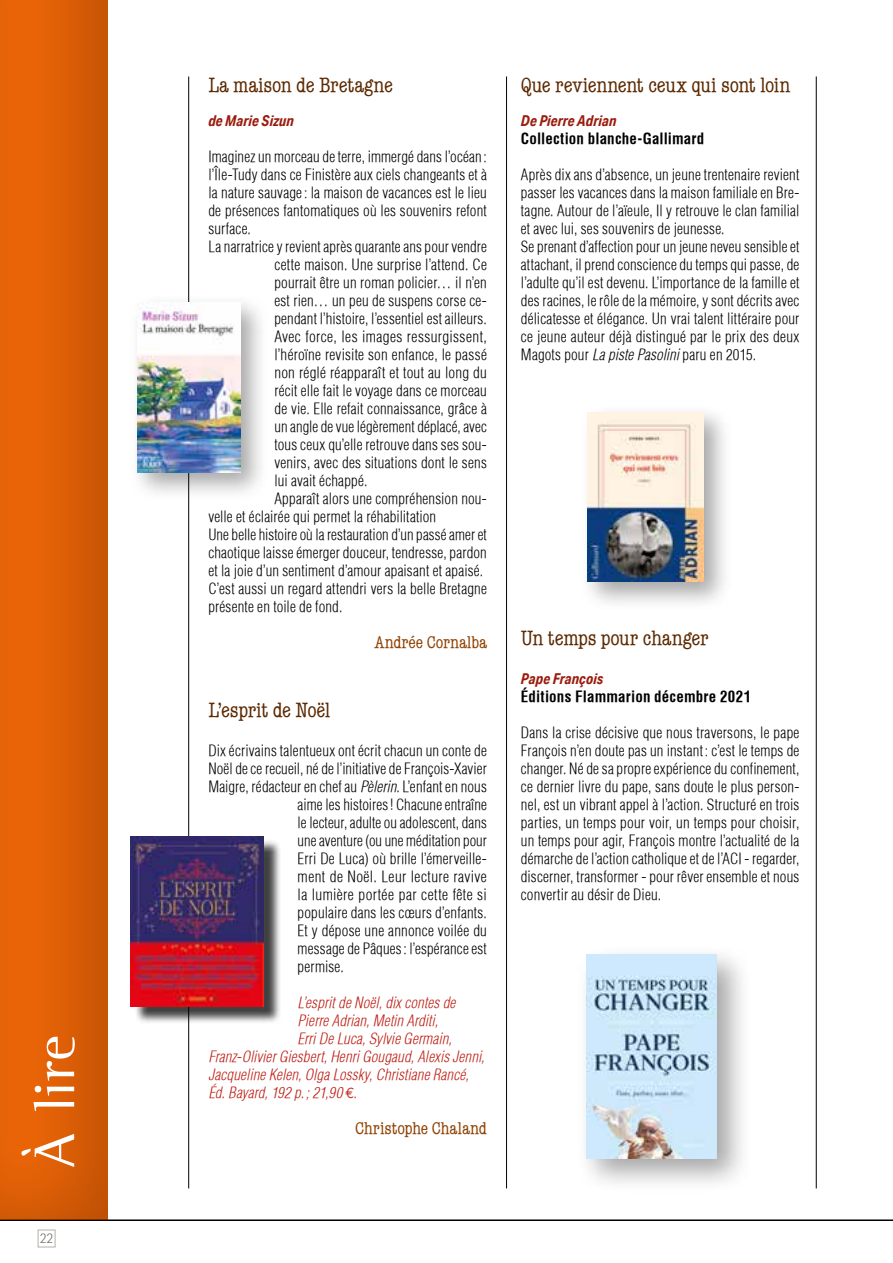
<style>
.page{position:relative;width:893px;height:1263px;background:#fff}
.page>*{position:absolute;margin:0;border:0;box-sizing:border-box;transform-origin:0 0}
.t1{font:58.5px "Leftist Mono Serif";color:#fff}
.t2{font:21px "American Typewriter Cond A";letter-spacing:-.01em;color:#5c2900}
.t3{font:condensed 17.25px "American Typewriter";letter-spacing:-.005em;color:#8f4100}
.t4{font:300 condensed 15px/18px "Helvetica";letter-spacing:.01em;color:#000}
.t5{font:italic 300 condensed 15px "Helvetica";letter-spacing:.005em;color:#be2016}
.t6{font:700 condensed 15px "Helvetica";letter-spacing:.01em;color:#000}
.t7{font:italic 700 15px "Aktiv Grotesk Cd";letter-spacing:.005em;color:#9a1c0e}
.t8{font:300 13.65px "Aktiv Grotesk Cd";color:#646363}
.s1{font-style:italic}
.s2{font-family:"Euro Mono";font-weight:400;font-style:normal;font-stretch:normal}
</style>
<div class="page">
<hr style="left:188px;top:76px;width:1px;height:1112px;background:#000">
<hr style="left:816px;top:76px;width:1px;height:1112px;background:#000">
<hr style="left:506px;top:76px;width:1px;height:1112px;background:#000">
<div style="left:0;top:0;width:121px;height:1221px;background:#b2ac7f;opacity:.75"></div>
<div style="left:38px;top:1230px;width:17px;height:17px;background:#fff;border:1px solid #b2b1a7"></div>
<hr style="left:0;top:1220px;width:893px;height:1px;background:#000">
<div style="left:134px;top:839px;width:147px;height:185px;background:#000;opacity:.75"></div>
<img style="left:131px;top:836px;width:133px;height:170px">
<div style="left:129px;top:294px;width:141px;height:207px;background:#000;opacity:.35"></div>
<img style="left:137px;top:302px;width:103px;height:170px">
<div style="left:576px;top:944px;width:176px;height:250px;background:#000;opacity:.35"></div>
<img style="left:586px;top:954px;width:131px;height:204px">
<div style="left:579px;top:404px;width:154px;height:207px;background:#000;opacity:.35"></div>
<img style="left:587px;top:412px;width:116px;height:170px">
<h1 class="t1" style="left:21px;top:1170px;width:136px;rotate:-90deg">À lire</h1>
<p class="t8" style="left:40px;top:1230px;width:15px">22</p>
<h2 class="t2" style="left:208px;top:74px;width:186px">La maison de Bretagne</h2>
<p class="t7" style="left:208px;top:111px;width:87px">de Marie Sizun</p>
<p class="t4" style="left:208px;top:147px;width:280px">Imaginez un morceau de terre, immergé dans l’océan:</p>
<p class="t4" style="left:208px;top:165px;width:280px">l’Île-Tudy dans ce Finistère aux ciels changeants et à</p>
<p class="t4" style="left:208px;top:183px;width:280px">la nature sauvage: la maison de vacances est le lieu</p>
<p class="t4" style="left:208px;top:201px;width:280px">de présences fantomatiques où les souvenirs refont</p>
<p class="t4" style="left:208px;top:219px;width:44px">surface.</p>
<p class="t4" style="left:208px;top:237px;width:280px">La narratrice y revient après quarante ans pour vendre</p>
<p class="t4" style="left:274px;top:255px;width:214px">cette maison. Une surprise l’attend. Ce</p>
<p class="t4" style="left:274px;top:273px;width:214px">pourrait être un roman policier… il n’en</p>
<p class="t4" style="left:274px;top:291px;width:214px">est rien… un peu de suspens corse ce-</p>
<p class="t4" style="left:274px;top:309px;width:214px">pendant l’histoire, l’essentiel est ailleurs.</p>
<p class="t4" style="left:274px;top:327px;width:214px">Avec force, les images ressurgissent,</p>
<p class="t4" style="left:274px;top:345px;width:214px">l’héroïne revisite son enfance, le passé</p>
<p class="t4" style="left:274px;top:363px;width:214px">non réglé réapparaît et tout au long du</p>
<p class="t4" style="left:274px;top:381px;width:214px">récit elle fait le voyage dans ce morceau</p>
<p class="t4" style="left:274px;top:399px;width:214px">de vie. Elle refait connaissance, grâce à</p>
<p class="t4" style="left:274px;top:417px;width:214px">un angle de vue légèrement déplacé, avec</p>
<p class="t4" style="left:274px;top:435px;width:214px">tous ceux qu’elle retrouve dans ses sou-</p>
<p class="t4" style="left:274px;top:453px;width:214px">venirs, avec des situations dont le sens</p>
<p class="t4" style="left:274px;top:471px;width:94px">lui avait échappé.</p>
<p class="t4" style="left:274px;top:489px;width:214px">Apparaît alors une compréhension nou-</p>
<p class="t4" style="left:208px;top:507px;width:229px">velle et éclairée qui permet la réhabilitation</p>
<p class="t4" style="left:208px;top:525px;width:280px">Une belle histoire où la restauration d’un passé amer et</p>
<p class="t4" style="left:208px;top:543px;width:280px">chaotique laisse émerger douceur, tendresse, pardon</p>
<p class="t4" style="left:208px;top:561px;width:276px">et la joie d’un sentiment d’amour apaisant et apaisé.</p>
<p class="t4" style="left:208px;top:579px;width:280px">C’est aussi un regard attendri vers la belle Bretagne</p>
<p class="t4" style="left:208px;top:597px;width:136px">présente en toile de fond.</p>
<p class="t3" style="left:374px;top:633px;width:114px">Andrée Cornalba</p>
<h2 class="t2" style="left:208px;top:698px;width:123px">L’esprit de Noël</h2>
<p class="t4" style="left:208px;top:741px;width:280px">Dix écrivains talentueux ont écrit chacun un conte de</p>
<p class="t4" style="left:208px;top:759px;width:280px">Noël de ce recueil, né de l’initiative de François-Xavier</p>
<p class="t4" style="left:208px;top:777px;width:280px">Maigre, rédacteur en chef au <span class="s1">Pèlerin</span>. L’enfant en nous</p>
<p class="t4" style="left:298px;top:795px;width:191px">aime les histoires! Chacune entraîne</p>
<p class="t4" style="left:298px;top:813px;width:191px">le lecteur, adulte ou adolescent, dans</p>
<p class="t4" style="left:298px;top:831px;width:191px">une aventure (ou une méditation pour</p>
<p class="t4" style="left:298px;top:849px;width:191px">Erri De Luca) où brille l’émerveille-</p>
<p class="t4" style="left:298px;top:867px;width:191px">ment de Noël. Leur lecture ravive</p>
<p class="t4" style="left:298px;top:885px;width:191px">la lumière portée par cette fête si</p>
<p class="t4" style="left:298px;top:903px;width:191px">populaire dans les cœurs d’enfants.</p>
<p class="t4" style="left:298px;top:921px;width:191px">Et y dépose une annonce voilée du</p>
<p class="t4" style="left:298px;top:939px;width:191px">message de Pâques: l’espérance est</p>
<p class="t4" style="left:298px;top:957px;width:48px">permise.</p>
<p class="t5" style="left:298px;top:993px;width:159px">L’esprit de Noël, dix contes de</p>
<p class="t5" style="left:298px;top:1011px;width:142px">Pierre Adrian, Metin Arditi,</p>
<p class="t5" style="left:298px;top:1029px;width:156px">Erri De Luca, Sylvie Germain,</p>
<p class="t5" style="left:208px;top:1047px;width:278px">Franz-Olivier Giesbert, Henri Gougaud, Alexis Jenni,</p>
<p class="t5" style="left:208px;top:1065px;width:262px">Jacqueline Kelen, Olga Lossky, Christiane Rancé,</p>
<p class="t5" style="left:208px;top:1083px;width:150px">Éd. Bayard, 192 p. ; 21,90 <span class="s2">€</span>.</p>
<p class="t3" style="left:355px;top:1119px;width:133px">Christophe Chaland</p>
<h2 class="t2" style="left:521px;top:74px;width:271px">Que reviennent ceux qui sont loin</h2>
<p class="t7" style="left:521px;top:111px;width:97px">De Pierre Adrian</p>
<p class="t6" style="left:521px;top:129px;width:185px">Collection blanche-Gallimard</p>
<p class="t4" style="left:521px;top:165px;width:280px">Après dix ans d’absence, un jeune trentenaire revient passer les vacances dans la maison familiale en Bre&shy;tagne. Autour de l’aïeule, Il y retrouve le clan familial et avec lui, ses souvenirs de jeunesse.<br>Se prenant d’affection pour un jeune neveu sensible et attachant, il prend conscience du temps qui passe, de l’adulte qu’il est devenu. L’importance de la famille et des racines, le rôle de la mémoire, y sont décrits avec délicatesse et élégance. Un vrai talent littéraire pour ce jeune auteur déjà distingué par le prix des deux Magots pour <span class="s1">La piste Pasolini</span> paru en 2015.</p>
<h2 class="t2" style="left:521px;top:626px;width:189px">Un temps pour changer</h2>
<p class="t7" style="left:521px;top:669px;width:84px">Pape François</p>
<p class="t6" style="left:521px;top:687px;width:232px">Éditions Flammarion décembre 2021</p>
<p class="t4" style="left:521px;top:723px;width:280px;text-align:justify">Dans la crise décisive que nous traversons, le pape François n’en doute pas un instant: c’est le temps de changer. Né de sa propre expérience du confinement, ce dernier livre du pape, sans doute le plus person&shy;nel, est un vibrant appel à l’action. Structuré en trois parties, un temps pour voir, un temps pour choisir, un temps pour agir, François montre l’actualité de la démarche de l’action catholique et de l’ACI - regarder, discerner, transformer - pour rêver ensemble et nous convertir au désir de Dieu.</p>
</div>
